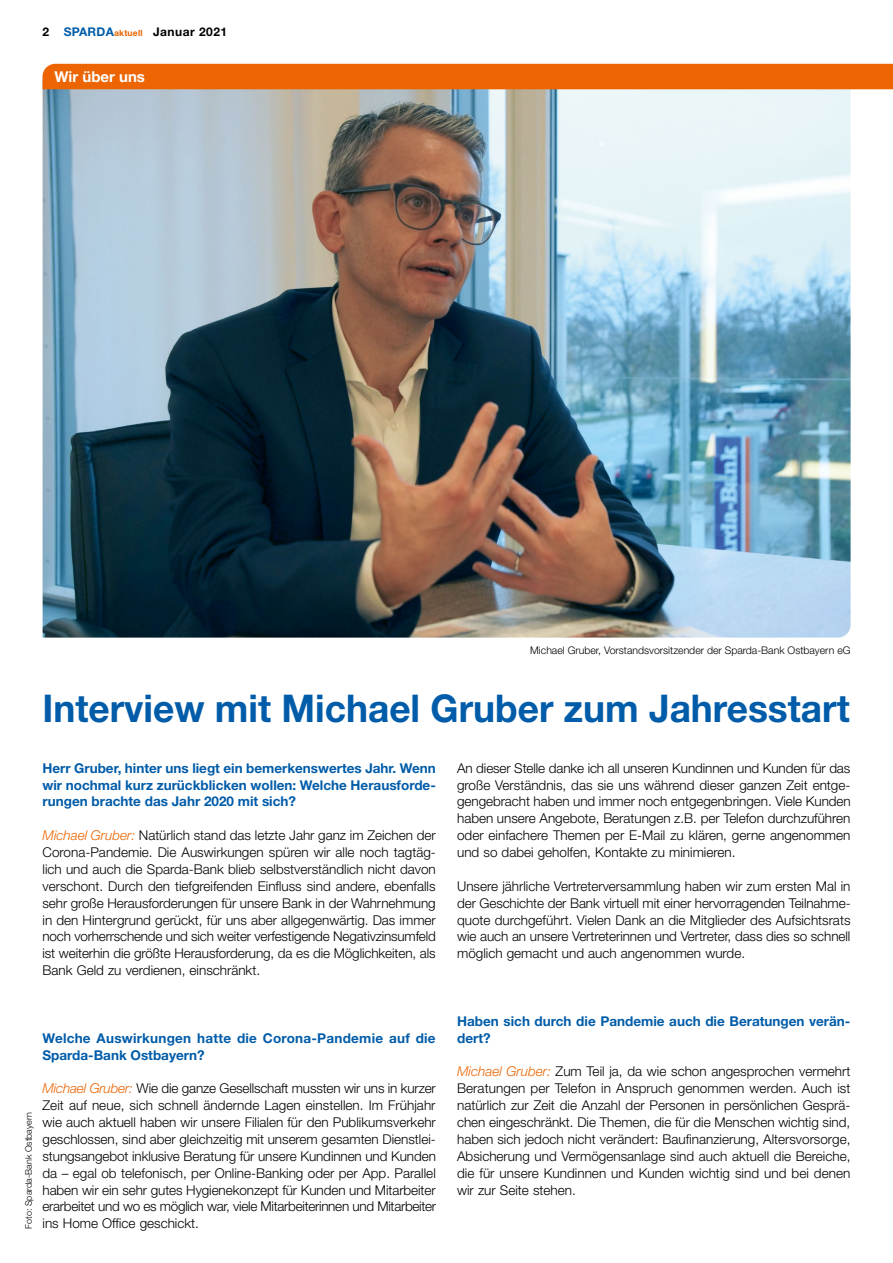
<style>
.page{position:relative;width:893px;height:1263px;background:#fff}
.page>*{position:absolute;margin:0;border:0;box-sizing:border-box;transform-origin:0 0}
.t1{font:700 38.25px "Helvetica Neue LT Std";color:#005ca9}
.t2{font:700 15px "Helvetica Neue LT Std";color:#fff}
.t3{font:300 13.5px/16.8px "Helvetica Neue LT Std";color:#000;text-align:justify}
.t4{font:700 13.5px/16.8px "Helvetica Neue LT Std";color:#005ca9;text-align:justify}
.t5{font:700 13.5px/16.8px "Helvetica Neue LT Std";letter-spacing:.02em;color:#005ca9}
.t6{font:700 12px "Helvetica Neue LT Std";letter-spacing:.04em;color:#000}
.t7{font:300 10.5px "Helvetica Neue LT Std";color:#000}
.t8{font:300 9px "Helvetica Neue LT Std";color:#000}
.s1{color:#005ca9}
.s2{font-size:8.7px;color:#ec6502}
.s3{font-style:italic;color:#ec6502}
</style>
<div class="page">
<img style="left:43px;top:89px;width:808px;height:549px">
<div style="left:43px;top:64px;width:850px;height:25px;background:#ec6502"></div>
<p class="t6" style="left:43px;top:24px;width:186px">2 <span class="s1">SPARDA</span><span class="s2">aktuell</span> Januar 2021</p>
<p class="t2" style="left:54px;top:67px;width:92px">Wir über uns</p>
<p class="t7" style="left:530px;top:643px;width:322px">Michael Gruber, Vorstandsvorsitzender der Sparda-Bank Ostbayern eG</p>
<h1 class="t1" style="left:43px;top:685px;width:809px">Interview mit Michael Gruber zum Jahresstart</h1>
<p class="t4" style="left:43px;top:759px;width:395px">Herr Gruber, hinter uns liegt ein bemerkenswertes Jahr. Wenn wir nochmal kurz zurückblicken wollen: Welche Herausforde&shy;rungen brachte das Jahr 2020 mit sich?</p>
<p class="t3" style="left:43px;top:827px;width:395px"><span class="s3">Michael Gruber:</span> Natürlich stand das letzte Jahr ganz im Zeichen der Corona-Pandemie. Die Auswirkungen spüren wir alle noch tagtäg&shy;lich und auch die Sparda-Bank blieb selbstverständlich nicht davon verschont. Durch den tiefgreifenden Einfluss sind andere, ebenfalls sehr große Herausforderungen für unsere Bank in der Wahrnehmung in den Hintergrund gerückt, für uns aber allgegenwärtig. Das immer noch vorherrschende und sich weiter verfestigende Negativzinsumfeld ist weiterhin die größte Herausforderung, da es die Möglichkeiten, als Bank Geld zu verdienen, einschränkt.</p>
<p class="t8" style="left:23px;top:1229px;width:118px;rotate:-90deg">Foto: Sparda-Bank Ostbayern</p>
<p class="t5" style="left:43px;top:1029px;width:395px">Welche Auswirkungen hatte die Corona-Pandemie auf die<br>Sparda-Bank Ostbayern?</p>
<p class="t3" style="left:43px;top:1080px;width:395px"><span class="s3">Michael Gruber:</span> Wie die ganze Gesellschaft mussten wir uns in kurzer Zeit auf neue, sich schnell ändernde Lagen einstellen. Im Frühjahr wie auch aktuell haben wir unsere Filialen für den Publikumsverkehr geschlossen, sind aber gleichzeitig mit unserem gesamten Dienstlei&shy;stungsangebot inklusive Beratung für unsere Kundinnen und Kunden da – egal ob telefonisch, per Online-Banking oder per App. Parallel haben wir ein sehr gutes Hygienekonzept für Kunden und Mitarbeiter erarbeitet und wo es möglich war, viele Mitarbeiterinnen und Mitarbeiter ins Home Office geschickt.</p>
<p class="t3" style="left:457px;top:759px;width:395px">An dieser Stelle danke ich all unseren Kundinnen und Kunden für das große Verständnis, das sie uns während dieser ganzen Zeit entge&shy;gengebracht haben und immer noch entgegenbringen. Viele Kunden haben unsere Angebote, Beratungen z.B. per Telefon durchzuführen oder einfachere Themen per E-Mail zu klären, gerne angenommen und so dabei geholfen, Kontakte zu minimieren.</p>
<p class="t3" style="left:457px;top:877px;width:395px">Unsere jährliche Vertreterversammlung haben wir zum ersten Mal in der Geschichte der Bank virtuell mit einer hervorragenden Teilnahme&shy;quote durchgeführt. Vielen Dank an die Mitglieder des Aufsichtsrats wie auch an unsere Vertreterinnen und Vertreter, dass dies so schnell möglich gemacht und auch angenommen wurde.</p>
<p class="t4" style="left:457px;top:1012px;width:395px">Haben sich durch die Pandemie auch die Beratungen verän&shy;dert?</p>
<p class="t3" style="left:457px;top:1063px;width:395px"><span class="s3">Michael Gruber:</span> Zum Teil ja, da wie schon angesprochen vermehrt Beratungen per Telefon in Anspruch genommen werden. Auch ist natürlich zur Zeit die Anzahl der Personen in persönlichen Gesprä&shy;chen eingeschränkt. Die Themen, die für die Menschen wichtig sind, haben sich jedoch nicht verändert: Baufinanzierung, Altersvorsorge, Absicherung und Vermögensanlage sind auch aktuell die Bereiche, die für unsere Kundinnen und Kunden wichtig sind und bei denen wir zur Seite stehen.</p>
</div>
